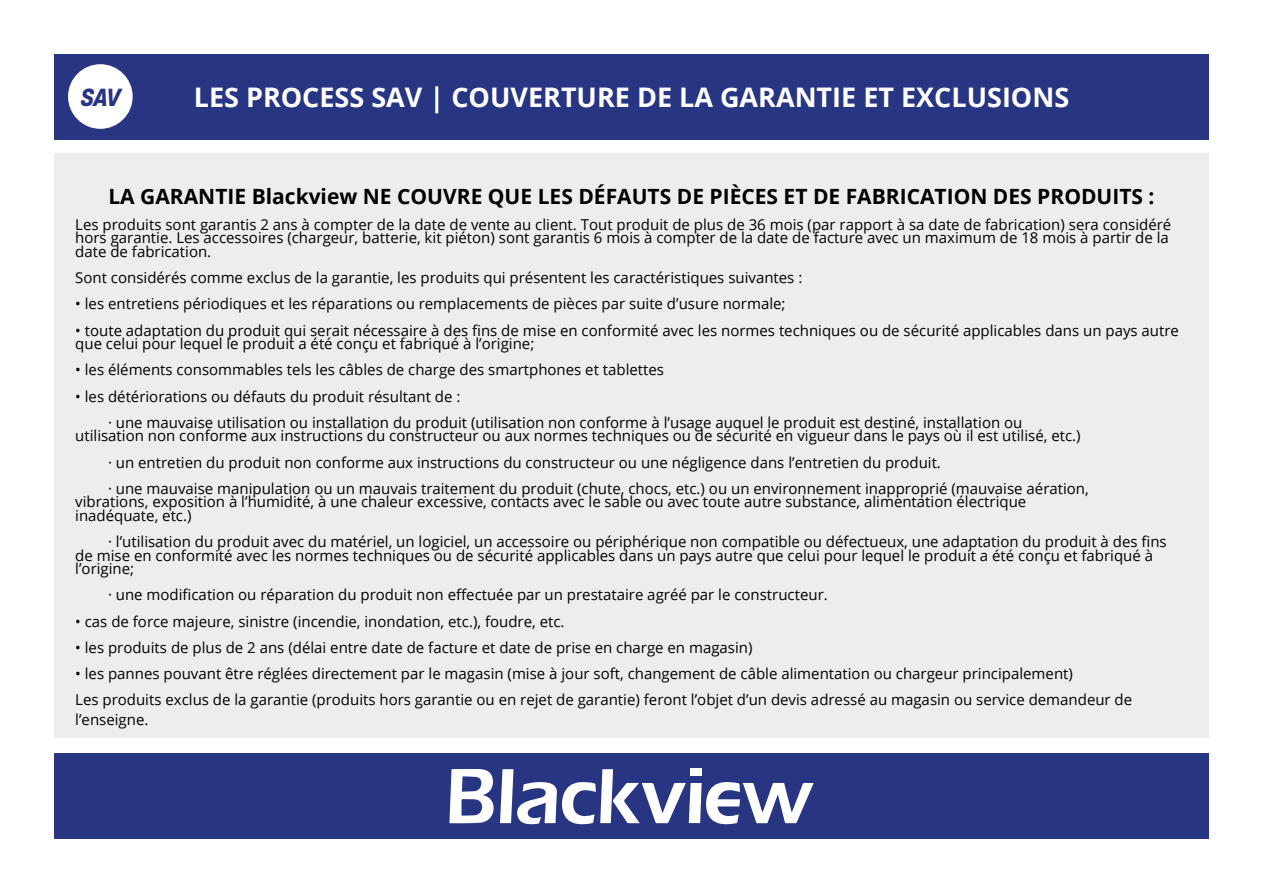
<style>
.page{position:relative;width:1263px;height:893px;background:#fff}
.page>*{position:absolute;margin:0;border:0;box-sizing:border-box;transform-origin:0 0}
.t1{font:700 27px "Open Sans";color:#fff}
.t2{font:italic 700 27px "Paralucent Cond";color:#283583}
.t3{font:700 21px "Open Sans";color:#000}
.t4{font:15px/13.5px "Open Sans";color:#000}
</style>
<div class="page">
<div style="left:54px;top:54px;width:1155px;height:85px;background:#283583"></div>
<div style="left:54px;top:754px;width:1155px;height:85px;background:#283583"></div>
<div style="left:54px;top:153px;width:1155px;height:585px;background:#ededed"></div>
<div style="left:68px;top:64px;width:65px;height:65px;background:#fff;border-radius:50%"></div>
<svg style="left:449px;top:769px;width:364px;height:56px"></svg>
<div style="left:691px;top:769px;width:11px;height:7px;background:#fff"></div>
<h1 class="t2" style="left:80px;top:82px;width:41px">SAV</h1>
<h1 class="t1" style="left:194px;top:78px;width:877px">LES PROCESS SAV | COUVERTURE DE LA GARANTIE ET EXCLUSIONS</h1>
<h2 class="t3" style="left:108px;top:181px;width:1048px">LA GARANTIE Blackview NE COUVRE QUE LES DÉFAUTS DE PIÈCES ET DE FABRICATION DES PRODUITS :</h2>
<p class="t4" style="left:75px;top:217px;width:1097px">Les produits sont garantis 2 ans à compter de la date de vente au client. Tout produit de plus de 36 mois (par rapport à sa date de fabrication) sera considéré hors garantie. Les accessoires (chargeur, batterie, kit piéton) sont garantis 6 mois à compter de la date de facture avec un maximum de 18 mois à partir de la date de fabrication.</p>
<p class="t4" style="left:75px;top:271px;width:728px">Sont considérés comme exclus de la garantie, les produits qui présentent les caractéristiques suivantes :</p>
<p class="t4" style="left:75px;top:297px;width:712px">• les entretiens périodiques et les réparations ou remplacements de pièces par suite d’usure normale;</p>
<p class="t4" style="left:75px;top:323px;width:1105px">• toute adaptation du produit qui serait nécessaire à des fins de mise en conformité avec les normes techniques ou de sécurité applicables dans un pays autre que celui pour lequel le produit a été conçu et fabriqué à l’origine;</p>
<p class="t4" style="left:75px;top:363px;width:590px">• les éléments consommables tels les câbles de charge des smartphones et tablettes</p>
<p class="t4" style="left:108px;top:383px;width:916px;line-height:26.2px;text-indent:-33px">• les détériorations ou défauts du produit résultant de :<br>· une mauvaise utilisation ou installation du produit (utilisation non conforme à l’usage auquel le produit est destiné, installation ou</p>
<p class="t4" style="left:108px;top:422px;width:982px;line-height:26.2px;text-indent:-33px">utilisation non conforme aux instructions du constructeur ou aux normes techniques ou de sécurité en vigueur dans le pays où il est utilisé, etc.)<br>· un entretien du produit non conforme aux instructions du constructeur ou une négligence dans l’entretien du produit.<br>· une mauvaise manipulation ou un mauvais traitement du produit (chute, chocs, etc.) ou un environnement inapproprié (mauvaise aération,</p>
<p class="t4" style="left:75px;top:495px;width:952px">vibrations, exposition à l’humidité, à une chaleur excessive, contacts avec le sable ou avec toute autre substance, alimentation électrique inadéquate, etc.)</p>
<p class="t4" style="left:75px;top:535px;width:1093px;text-indent:33px">· l’utilisation du produit avec du matériel, un logiciel, un accessoire ou périphérique non compatible ou défectueux, une adaptation du produit à des fins de mise en conformité avec les normes techniques ou de sécurité applicables dans un pays autre que celui pour lequel le produit a été conçu et fabriqué à l’origine;</p>
<p class="t4" style="left:108px;top:588px;width:721px">· une modification ou réparation du produit non effectuée par un prestataire agréé par le constructeur.</p>
<p class="t4" style="left:75px;top:614px;width:491px">• cas de force majeure, sinistre (incendie, inondation, etc.), foudre, etc.</p>
<p class="t4" style="left:75px;top:640px;width:679px">• les produits de plus de 2 ans (délai entre date de facture et date de prise en charge en magasin)</p>
<p class="t4" style="left:75px;top:660px;width:1058px;line-height:26.2px">• les pannes pouvant être réglées directement par le magasin (mise à jour soft, changement de câble alimentation ou chargeur principalement)<br>Les produits exclus de la garantie (produits hors garantie ou en rejet de garantie) feront l’objet d’un devis adressé au magasin ou service demandeur de</p>
<p class="t4" style="left:75px;top:713px;width:75px">l’enseigne.</p>
</div>
